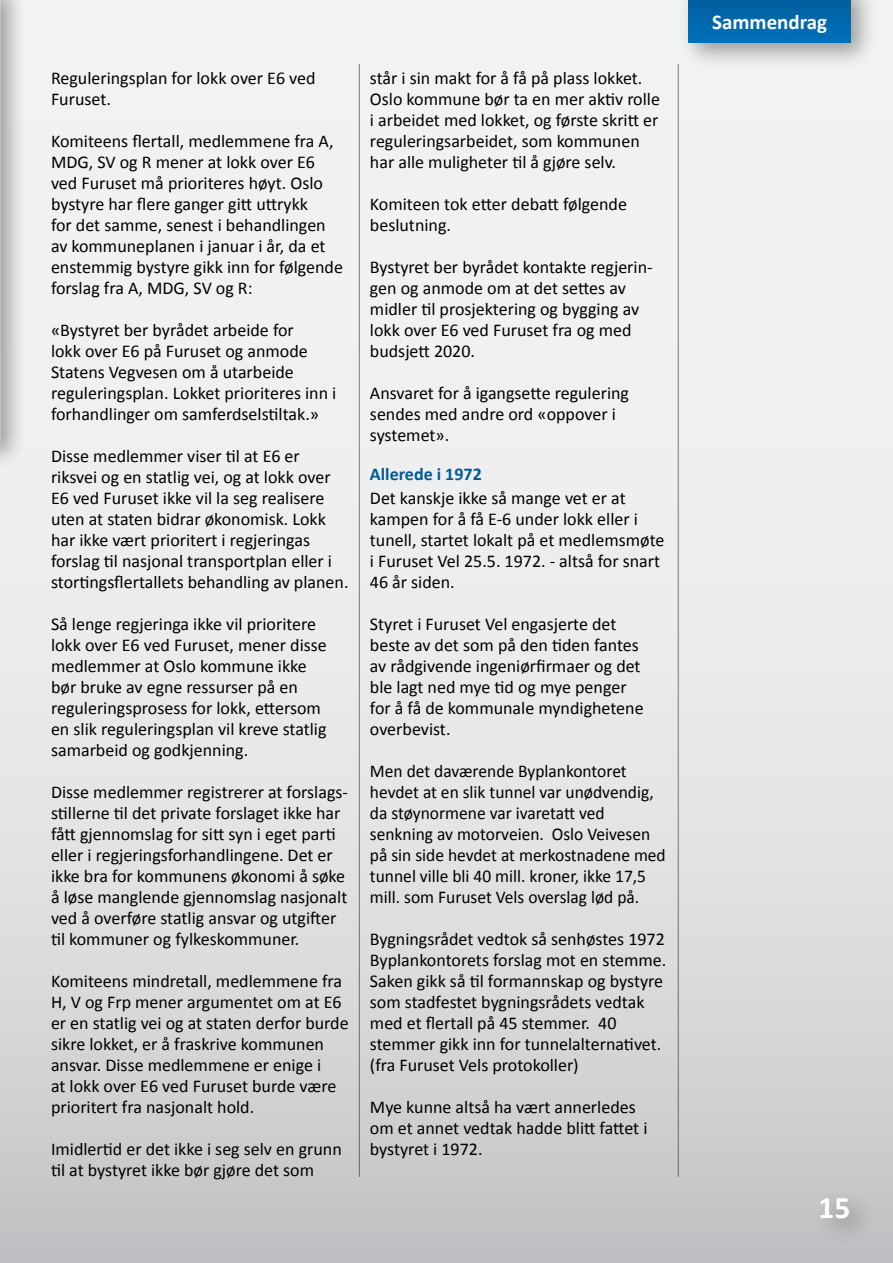
<style>
.page{position:relative;width:893px;height:1263px;background:#fff}
.page>*{position:absolute;margin:0;border:0;box-sizing:border-box;transform-origin:0 0}
.t1{font:700 31.5px "Calibri";color:#fff}
.t2{font:700 21px "Calibri";color:#fff}
.t3{font:18px/21px "Calibri";color:#000}
.t4{font:700 18px "Calibri";color:#005a96}
</style>
<div class="page">
<div style="left:0;top:0;width:893px;height:1263px;background:linear-gradient(to bottom,#fbfcfc,#cdcfd0)"></div>
<hr style="left:359px;top:64px;width:1px;height:1113px;background:#000">
<hr style="left:678px;top:64px;width:1px;height:1113px;background:#000">
<div style="left:813px;top:1189px;width:63px;height:56px;background:#000;opacity:.35"></div>
<div style="left:0;top:0;width:28px;height:470px;background:#000;opacity:.35"></div>
<div style="left:679px;top:0;width:199px;height:71px;background:#000;opacity:.35"></div>
<div style="left:689px;top:0;width:161px;height:43px;background:#0068ac"></div>
<p class="t3" style="left:51px;top:68px;width:266px">Reguleringsplan for lokk over E6 ved<br>Furuset.</p>
<p class="t3" style="left:51px;top:131px;width:293px">Komiteens flertall, medlemmene fra A, MDG, SV og R mener at lokk over E6 ved Furuset må prioriteres høyt. Oslo bystyre har flere ganger gitt uttrykk<br>for det samme, senest i behandlingen av kommuneplanen i januar i år, da et enstemmig bystyre gikk inn for følgende forslag fra A, MDG, SV og R:</p>
<p class="t3" style="left:51px;top:320px;width:287px">«Bystyret ber byrådet arbeide for<br>lokk over E6 på Furuset og anmode Statens Vegvesen om å utarbeide reguleringsplan. Lokket prioriteres inn i forhandlinger om samferdselstiltak.»</p>
<p class="t3" style="left:51px;top:446px;width:299px">Disse medlemmer viser til at E6 er riksvei og en statlig vei, og at lokk over E6 ved Furuset ikke vil la seg realisere uten at staten bidrar økonomisk. Lokk har ikke vært prioritert i regjeringas forslag til nasjonal transportplan eller i stortingsflertallets behandling av planen.</p>
<p class="t3" style="left:51px;top:614px;width:277px">Så lenge regjeringa ikke vil prioritere lokk over E6 ved Furuset, mener disse medlemmer at Oslo kommune ikke bør bruke av egne ressurser på en reguleringsprosess for lokk, ettersom en slik reguleringsplan vil kreve statlig samarbeid og godkjenning.</p>
<p class="t3" style="left:51px;top:782px;width:298px">Disse medlemmer registrerer at forslags&shy;stillerne til det private forslaget ikke har fått gjennomslag for sitt syn i eget parti eller i regjeringsforhandlingene. Det er ikke bra for kommunens økonomi å søke å løse manglende gjennomslag nasjonalt ved å overføre statlig ansvar og utgifter til kommuner og fylkeskommuner.</p>
<p class="t3" style="left:51px;top:971px;width:299px">Komiteens mindretall, medlemmene fra H, V og Frp mener argumentet om at E6 er en statlig vei og at staten derfor burde sikre lokket, er å fraskrive kommunen ansvar. Disse medlemmene er enige i<br>at lokk over E6 ved Furuset burde være prioritert fra nasjonalt hold.</p>
<p class="t3" style="left:51px;top:1139px;width:292px">Imidlertid er det ikke i seg selv en grunn til at bystyret ikke bør gjøre det som</p>
<p class="t3" style="left:370px;top:68px;width:292px">står i sin makt for å få på plass lokket.<br>Oslo kommune bør ta en mer aktiv rolle i arbeidet med lokket, og første skritt er reguleringsarbeidet, som kommunen har alle muligheter til å gjøre selv.</p>
<p class="t3" style="left:370px;top:194px;width:259px">Komiteen tok etter debatt følgende beslutning.</p>
<p class="t3" style="left:370px;top:257px;width:283px">Bystyret ber byrådet kontakte regjerin&shy;gen og anmode om at det settes av midler til prosjektering og bygging av lokk over E6 ved Furuset fra og med budsjett 2020.</p>
<p class="t3" style="left:370px;top:383px;width:261px">Ansvaret for å igangsette regulering sendes med andre ord «oppover i systemet».</p>
<p class="t4" style="left:370px;top:463px;width:113px">Allerede i 1972</p>
<p class="t3" style="left:370px;top:488px;width:296px">Det kanskje ikke så mange vet er at kampen for å få E-6 under lokk eller i tunell, startet lokalt på et medlemsmøte i Furuset Vel 25.5. 1972. - altså for snart<br>46 år siden.</p>
<p class="t3" style="left:370px;top:614px;width:275px">Styret i Furuset Vel engasjerte det beste av det som på den tiden fantes av rådgivende ingeniørfirmaer og det ble lagt ned mye tid og mye penger for å få de kommunale myndighetene overbevist.</p>
<p class="t3" style="left:370px;top:761px;width:297px">Men det daværende Byplankontoret hevdet at en slik tunnel var unødvendig, da støynormene var ivaretatt ved senkning av motorveien. Oslo Veivesen på sin side hevdet at merkostnadene med tunnel ville bli 40 mill. kroner, ikke 17,5 mill. som Furuset Vels overslag lød på.</p>
<p class="t3" style="left:370px;top:929px;width:298px">Bygningsrådet vedtok så senhøstes 1972<br>Byplankontorets forslag mot en stemme.<br>Saken gikk så til formannskap og bystyre som stadfestet bygningsrådets vedtak med et flertall på 45 stemmer. 40 stemmer gikk inn for tunnelalternativet. (fra Furuset Vels protokoller)</p>
<p class="t3" style="left:370px;top:1097px;width:279px">Mye kunne altså ha vært annerledes om et annet vedtak hadde blitt fattet i bystyret i 1972.</p>
<p class="t2" style="left:712px;top:8px;width:116px">Sammendrag</p>
<h1 class="t1" style="left:818px;top:1187px;width:33px">15</h1>
</div>
